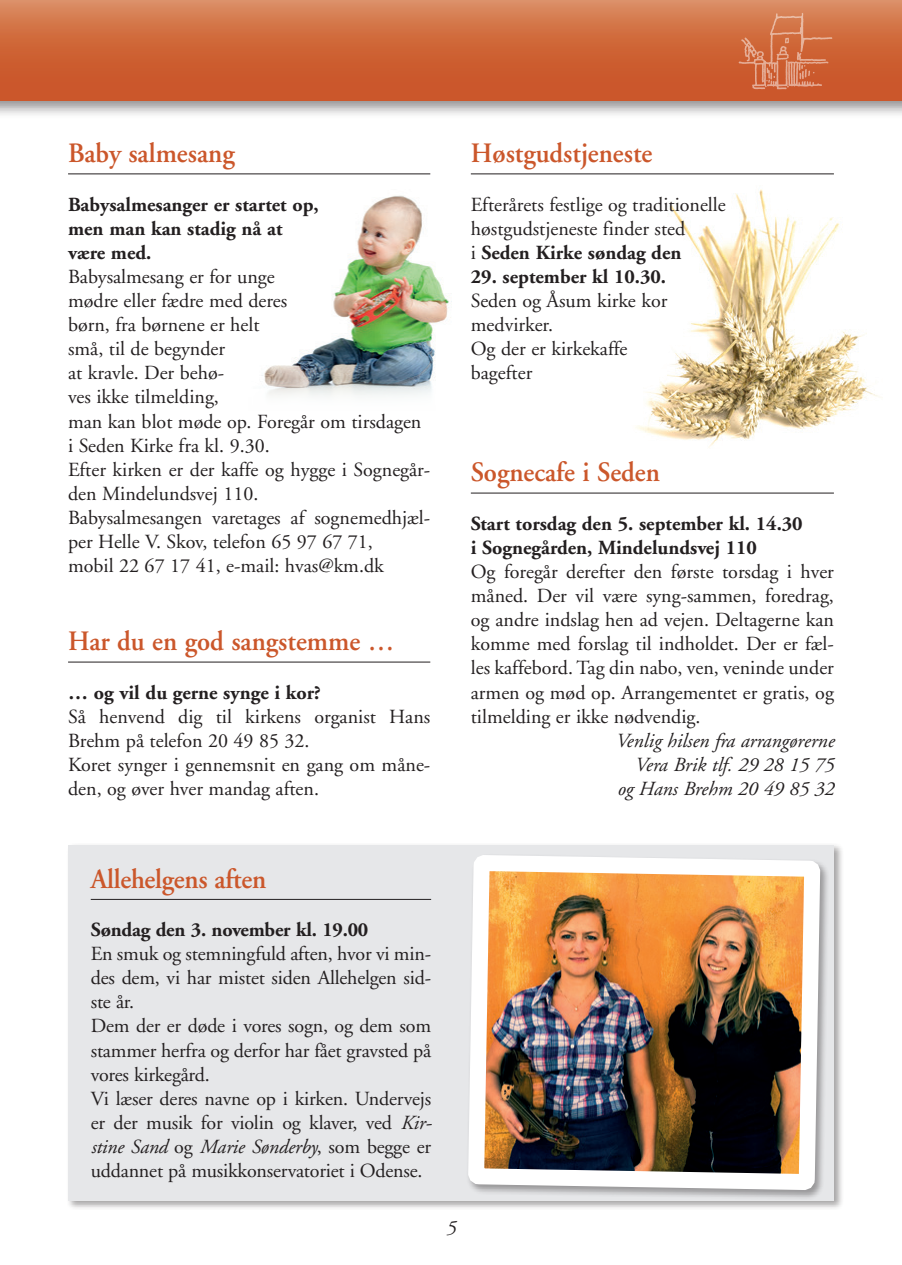
<style>
.page{position:relative;width:902px;height:1265px;background:#fff}
.page>*{position:absolute;margin:0;border:0;box-sizing:border-box;transform-origin:0 0}
.t1{font:600 28px "Adobe Garamond";color:#cb572b;scale:.95 1}
.t2{font:20px/24px "Adobe Garamond";color:#231f20}
.t3{font:700 20px/24.2px "Adobe Garamond";color:#231f20}
.t4{font:italic 20px/24px "Adobe Garamond";color:#231f20;text-align:right}
.s1{font-weight:700}
.s2{font-style:italic}
</style>
<div class="page">
<img style="left:828px;top:173px;width:50px;height:249px">
<img style="left:236px;top:173px;width:216px;height:223px">
<hr style="left:0;top:0;width:1px;height:930px;background:#f3e5bf">
<div style="left:0;top:0;width:901px;height:119px;background:#231f20;opacity:.5"></div>
<div style="left:0;top:0;width:901px;height:101px;background:linear-gradient(to bottom,#d88559,#c74c1e)"></div>
<img style="left:828px;top:3px;width:22px;height:95px">
<hr style="left:68px;top:173px;width:362px;height:1px;background:#231f20">
<hr style="left:68px;top:661px;width:362px;height:1px;background:#231f20">
<hr style="left:471px;top:173px;width:362px;height:1px;background:#231f20">
<hr style="left:471px;top:492px;width:362px;height:1px;background:#231f20">
<div style="left:66px;top:842px;width:777px;height:368px;background:#231f20;opacity:.4"></div>
<div style="left:68px;top:844px;width:765px;height:356px;background:#e6e7e9"></div>
<hr style="left:91px;top:899px;width:340px;height:1px;background:#231f20">
<img style="left:460px;top:0;width:368px;height:1210px">
<h1 class="t1" style="left:68px;top:138px;width:177px">Baby salmesang</h1>
<p class="t3" style="left:68px;top:192px;width:252px">Babysalmesanger er startet op, men man kan stadig nå at være med.</p>
<p class="t2" style="left:68px;top:265px;width:364px">Babysalmesang er for unge<br>mødre eller fædre med deres<br>børn, fra børnene er helt<br>små, til de begynder<br>at kravle. Der behø-<br>ves ikke tilmelding,<br>man kan blot møde op. Foregår om tirsdagen i Seden Kirke fra kl. 9.30.<br>Efter kirken er der kaffe og hygge i Sognegår&shy;den Mindelundsvej 110.<br>Babysalmesangen varetages af sognemedhjæl&shy;per Helle V. Skov, telefon 65 97 67 71,<br>mobil 22 67 17 41, e-mail: hvas@km.dk</p>
<h1 class="t1" style="left:68px;top:626px;width:345px">Har du en god sangstemme …</h1>
<p class="t3" style="left:68px;top:680px;width:254px">… og vil du gerne synge i kor?</p>
<p class="t2" style="left:68px;top:704px;width:364px">Så henvend dig til kirkens organist Hans Brehm på telefon 20 49 85 32.<br>Koret synger i gennemsnit en gang om måne&shy;den, og øver hver mandag aften.</p>
<h1 class="t1" style="left:471px;top:138px;width:193px">Høstgudstjeneste</h1>
<p class="t2" style="left:471px;top:192px;width:256px">Efterårets festlige og traditionelle høstgudstjeneste finder sted<br>i <span class="s1">Seden Kirke søndag den</span></p>
<p class="t3" style="left:471px;top:265px;width:197px">29. september kl 10.30.</p>
<p class="t2" style="left:471px;top:289px;width:198px">Seden og Åsum kirke kor medvirker.<br>Og der er kirkekaffe bagefter</p>
<h1 class="t1" style="left:471px;top:457px;width:200px">Sognecafe i Seden</h1>
<p class="t3" style="left:471px;top:511px;width:333px">Start torsdag den 5. september kl. 14.30 i Sognegården, Mindelundsvej 110</p>
<p class="t2" style="left:471px;top:560px;width:364px;text-align:justify">Og foregår derefter den første torsdag i hver måned. Der vil være syng-sammen, foredrag, og andre indslag hen ad vejen. Deltagerne kan komme med forslag til indholdet. Der er fæl&shy;les kaffebord. Tag din nabo, ven, veninde under armen og mød op. Arrangementet er gratis, og tilmelding er ikke nødvendig.</p>
<p class="t4" style="left:615px;top:729px;width:220px">Venlig hilsen fra arrangørerne<br>Vera Brik tlf. 29 28 15 75 og Hans Brehm 20 49 85 32</p>
<h1 class="t1" style="left:91px;top:863px;width:186px">Allehelgens aften</h1>
<p class="t3" style="left:91px;top:917px;width:279px">Søndag den 3. november kl. 19.00</p>
<p class="t2" style="left:91px;top:942px;width:342px">En smuk og stemningfuld aften, hvor vi min&shy;des dem, vi har mistet siden Allehelgen sid&shy;ste år.<br>Dem der er døde i vores sogn, og dem som stammer herfra og derfor har fået gravsted på vores kirkegård.<br>Vi læser deres navne op i kirken. Undervejs er der musik for violin og klaver, ved <span class="s2">Kir&shy;stine Sand</span> og <span class="s2">Marie Sønderby</span>, som begge er uddannet på musikkonservatoriet i Odense.</p>
<p class="t4" style="left:446px;top:1216px;width:11px">5</p>
</div>
